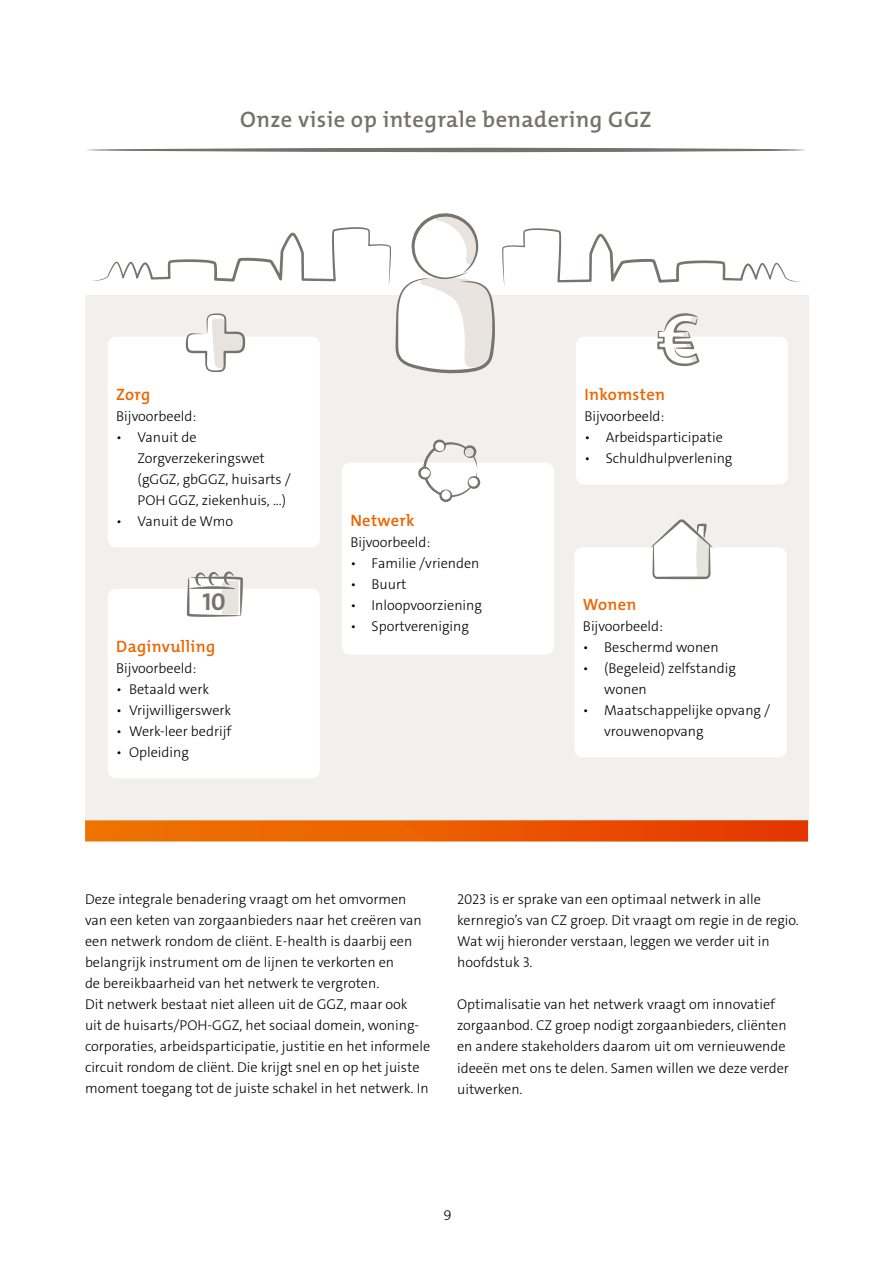
<style>
.page{position:relative;width:893px;height:1263px;background:#fff}
.page>*{position:absolute;margin:0;border:0;box-sizing:border-box;transform-origin:0 0}
.t1{font:700 24.6px "The Mix Os F";color:#77746f}
.t2{font:600 22.5px "The Mix Os F";letter-spacing:.02em;color:#75726e}
.t3{font:600 16.5px "The Mix Os F";letter-spacing:.02em;color:#ec6500}
.t4{font:300 14.25px/21px "The Sans C4 s";color:#000}
</style>
<div class="page">
<div style="left:85px;top:295px;width:723px;height:529px;background:#f2f0ee"></div>
<div style="left:108px;top:337px;width:212px;height:210px;background:#fff;border-radius:9px"></div>
<div style="left:108px;top:589px;width:212px;height:189px;background:#fff;border-radius:9px"></div>
<div style="left:342px;top:463px;width:212px;height:191px;background:#fff;border-radius:9px"></div>
<div style="left:576px;top:337px;width:212px;height:147px;background:#fff;border-radius:9px"></div>
<div style="left:574px;top:547px;width:213px;height:210px;background:#fff;border-radius:9px"></div>
<svg style="left:85px;top:820px;width:723px;height:21px"></svg>
<svg style="left:86px;top:148px;width:719px;height:4px"></svg>
<svg style="left:187px;top:571px;width:56px;height:46px"></svg>
<svg style="left:651px;top:519px;width:62px;height:60px"></svg>
<svg style="left:418px;top:439px;width:62px;height:63px"></svg>
<svg style="left:657px;top:313px;width:43px;height:53px"></svg>
<svg style="left:502px;top:228px;width:299px;height:58px"></svg>
<svg style="left:92px;top:213px;width:403px;height:160px"></svg>
<h2 class="t2" style="left:240px;top:105px;width:413px">Onze visie op integrale benadering GGZ</h2>
<p class="t3" style="left:116px;top:384px;width:35px">Zorg</p>
<p class="t4" style="left:116px;top:406px;width:82px">Bijvoorbeeld:</p>
<p class="t4" style="left:138px;top:427px;width:155px;text-indent:-21px">• Vanuit de<br>Zorgverzekeringswet (gGGZ, gbGGZ, huisarts /<br>POH GGZ, ziekenhuis, ...)</p>
<p class="t4" style="left:116px;top:511px;width:118px">• Vanuit de Wmo</p>
<h1 class="t1" style="left:202px;top:585px;width:25px">10</h1>
<p class="t3" style="left:116px;top:636px;width:100px">Daginvulling</p>
<p class="t4" style="left:116px;top:658px;width:82px">Bijvoorbeeld:</p>
<p class="t4" style="left:116px;top:679px;width:94px">• Betaald werk</p>
<p class="t4" style="left:116px;top:700px;width:117px">• Vrijwilligerswerk</p>
<p class="t4" style="left:116px;top:721px;width:117px">• Werk-leer bedrijf</p>
<p class="t4" style="left:116px;top:742px;width:74px">• Opleiding</p>
<p class="t3" style="left:350px;top:510px;width:66px">Netwerk</p>
<p class="t4" style="left:350px;top:532px;width:82px">Bijvoorbeeld:</p>
<p class="t4" style="left:350px;top:553px;width:131px">• Familie /vrienden</p>
<p class="t4" style="left:350px;top:574px;width:58px">• Buurt</p>
<p class="t4" style="left:350px;top:595px;width:133px">• Inloopvoorziening</p>
<p class="t4" style="left:350px;top:616px;width:120px">• Sportvereniging</p>
<p class="t3" style="left:584px;top:384px;width:82px">Inkomsten</p>
<p class="t4" style="left:584px;top:406px;width:82px">Bijvoorbeeld:</p>
<p class="t4" style="left:584px;top:427px;width:140px">• Arbeidsparticipatie</p>
<p class="t4" style="left:584px;top:448px;width:150px">• Schuldhulpverlening</p>
<p class="t3" style="left:583px;top:594px;width:55px">Wonen</p>
<p class="t4" style="left:583px;top:616px;width:82px">Bijvoorbeeld:</p>
<p class="t4" style="left:583px;top:637px;width:137px">• Beschermd wonen</p>
<p class="t4" style="left:604px;top:658px;width:133px;text-indent:-21px">• (Begeleid) zelfstandig wonen</p>
<p class="t4" style="left:604px;top:700px;width:167px;text-indent:-21px">• Maatschappelijke opvang / vrouwenopvang</p>
<p class="t4" style="left:85px;top:889px;width:347px">Deze integrale benadering vraagt om het omvormen van een keten van zorgaanbieders naar het creëren van een netwerk rondom de cliënt. E-health is daarbij een belangrijk instrument om de lijnen te verkorten en<br>de bereikbaarheid van het netwerk te vergroten.<br>Dit netwerk bestaat niet alleen uit de GGZ, maar ook<br>uit de huisarts/POH-GGZ, het sociaal domein, woning&shy;corporaties, arbeidsparticipatie, justitie en het informele circuit rondom de cliënt. Die krijgt snel en op het juiste moment toegang tot de juiste schakel in het netwerk. In</p>
<p class="t4" style="left:457px;top:889px;width:343px">2023 is er sprake van een optimaal netwerk in alle kernregio’s van CZ groep. Dit vraagt om regie in de regio.<br>Wat wij hieronder verstaan, leggen we verder uit in hoofdstuk 3.</p>
<p class="t4" style="left:457px;top:994px;width:333px">Optimalisatie van het netwerk vraagt om innovatief zorgaanbod. CZ groep nodigt zorgaanbieders, cliënten en andere stakeholders daarom uit om vernieuwende ideeën met ons te delen. Samen willen we deze verder uitwerken.</p>
<p class="t4" style="left:444px;top:1204px;width:10px">9</p>
</div>
